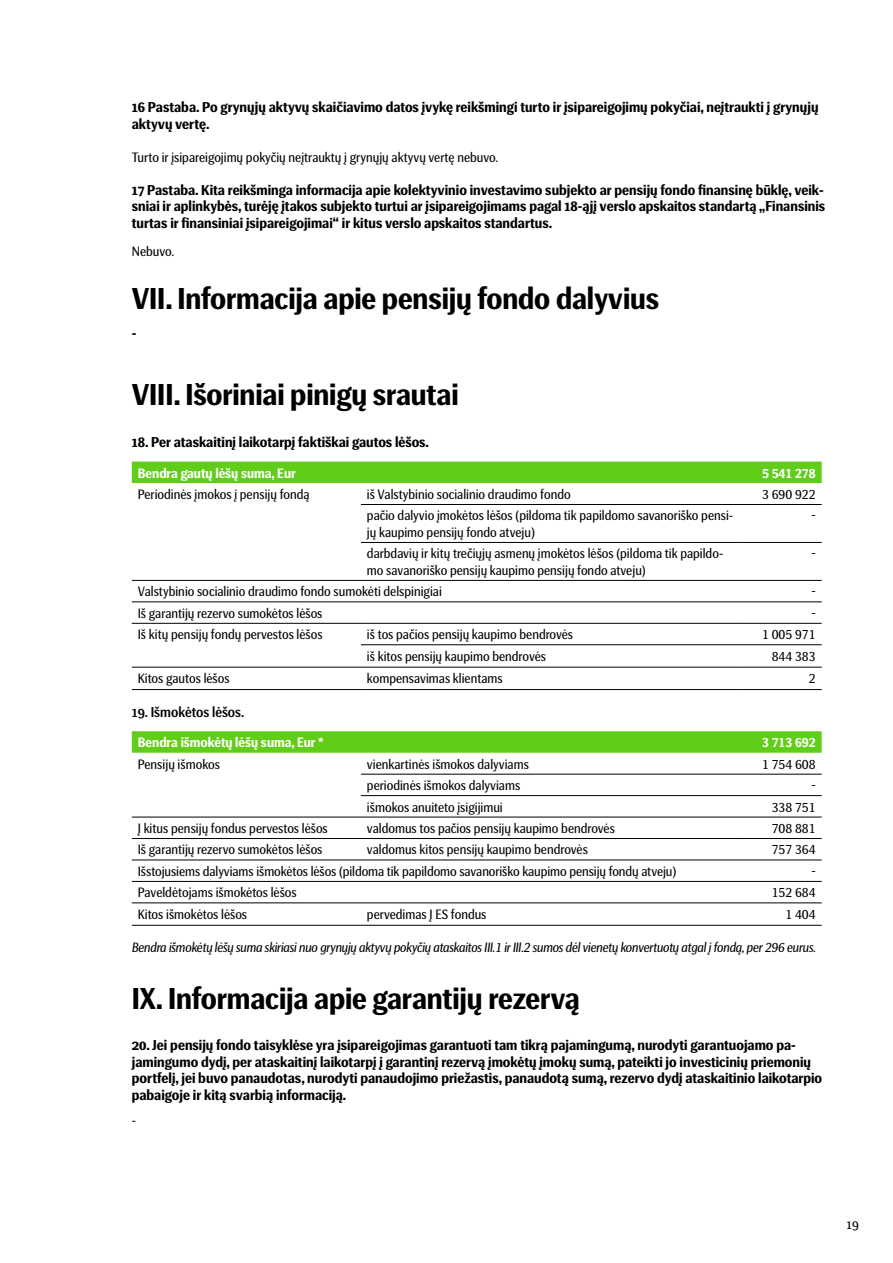
<style>
.page{position:relative;width:893px;height:1263px;background:#fff}
.page>*{position:absolute;margin:0;border:0;box-sizing:border-box;transform-origin:0 0}
.t1{font:700 30px "SEB Basic";letter-spacing:-.005em;color:#000}
.t2{font:700 14.25px/16.5px "SEB Basic";color:#000}
.t3{font:500 14.25px "SEB Basic";color:#000}
.t4{font:13.5px/16.5px "SEB Basic";color:#000}
.t5{font:italic 13.5px "SEB Basic";letter-spacing:-.025em;color:#000}
.t6{font:700 13.5px "SEB Basic";color:#fff}
</style>
<div class="page">
<div style="left:132px;top:462px;width:690px;height:21px;background:#60cd18"></div>
<hr style="left:361px;top:504px;width:379px;height:1px;background:#000">
<hr style="left:740px;top:504px;width:82px;height:1px;background:#000">
<hr style="left:361px;top:542px;width:379px;height:1px;background:#000">
<hr style="left:740px;top:542px;width:82px;height:1px;background:#000">
<hr style="left:132px;top:580px;width:229px;height:1px;background:#000">
<hr style="left:361px;top:580px;width:379px;height:1px;background:#000">
<hr style="left:740px;top:580px;width:82px;height:1px;background:#000">
<hr style="left:132px;top:602px;width:229px;height:1px;background:#000">
<hr style="left:361px;top:602px;width:379px;height:1px;background:#000">
<hr style="left:740px;top:602px;width:82px;height:1px;background:#000">
<hr style="left:132px;top:623px;width:229px;height:1px;background:#000">
<hr style="left:361px;top:623px;width:379px;height:1px;background:#000">
<hr style="left:740px;top:623px;width:82px;height:1px;background:#000">
<hr style="left:361px;top:644px;width:379px;height:1px;background:#000">
<hr style="left:740px;top:644px;width:82px;height:1px;background:#000">
<hr style="left:132px;top:667px;width:229px;height:1px;background:#000">
<hr style="left:361px;top:667px;width:379px;height:1px;background:#000">
<hr style="left:740px;top:667px;width:82px;height:1px;background:#000">
<hr style="left:132px;top:689px;width:229px;height:1px;background:#000">
<hr style="left:361px;top:689px;width:379px;height:1px;background:#000">
<hr style="left:740px;top:689px;width:82px;height:1px;background:#000">
<svg style="left:132px;top:731px;width:690px;height:22px;background:#63ce1d"></svg>
<hr style="left:361px;top:774px;width:379px;height:1px;background:#000">
<hr style="left:740px;top:774px;width:82px;height:1px;background:#000">
<hr style="left:361px;top:795px;width:379px;height:1px;background:#000">
<hr style="left:740px;top:795px;width:82px;height:1px;background:#000">
<hr style="left:132px;top:817px;width:229px;height:1px;background:#000">
<hr style="left:361px;top:817px;width:379px;height:1px;background:#000">
<hr style="left:740px;top:817px;width:82px;height:1px;background:#000">
<hr style="left:132px;top:838px;width:229px;height:1px;background:#000">
<hr style="left:361px;top:838px;width:379px;height:1px;background:#000">
<hr style="left:740px;top:838px;width:82px;height:1px;background:#000">
<hr style="left:132px;top:860px;width:229px;height:1px;background:#000">
<hr style="left:361px;top:860px;width:379px;height:1px;background:#000">
<hr style="left:740px;top:860px;width:82px;height:1px;background:#000">
<hr style="left:132px;top:881px;width:229px;height:1px;background:#000">
<hr style="left:361px;top:881px;width:379px;height:1px;background:#000">
<hr style="left:740px;top:881px;width:82px;height:1px;background:#000">
<hr style="left:132px;top:903px;width:229px;height:1px;background:#000">
<hr style="left:361px;top:903px;width:379px;height:1px;background:#000">
<hr style="left:740px;top:903px;width:82px;height:1px;background:#000">
<hr style="left:132px;top:925px;width:229px;height:1px;background:#000">
<hr style="left:361px;top:925px;width:379px;height:1px;background:#000">
<hr style="left:740px;top:925px;width:82px;height:1px;background:#000">
<p class="t2" style="left:132px;top:99px;width:688px">16 Pastaba. Po grynųjų aktyvų skaičiavimo datos įvykę reikšmingi turto ir įsipareigojimų pokyčiai, neįtraukti į grynųjų aktyvų vertę.</p>
<p class="t4" style="left:132px;top:149px;width:368px">Turto ir įsipareigojimų pokyčių neįtrauktų į grynųjų aktyvų vertę nebuvo.</p>
<p class="t2" style="left:132px;top:182px;width:695px;text-align:justify">17 Pastaba. Kita reikšminga informacija apie kolektyvinio investavimo subjekto ar pensijų fondo finansinę būklę, veik&shy;sniai ir aplinkybės, turėję įtakos subjekto turtui ar įsipareigojimams pagal 18-ąjį verslo apskaitos standartą „Finansinis turtas ir finansiniai įsipareigojimai“ ir kitus verslo apskaitos standartus.</p>
<p class="t4" style="left:132px;top:243px;width:44px">Nebuvo.</p>
<h1 class="t1" style="left:132px;top:282px;width:529px">VII. Informacija apie pensijų fondo dalyvius</h1>
<p class="t2" style="left:132px;top:325px;width:6px">-</p>
<h1 class="t1" style="left:132px;top:378px;width:328px">VIII. Išoriniai pinigų srautai</h1>
<p class="t2" style="left:132px;top:434px;width:299px">18. Per ataskaitinį laikotarpį faktiškai gautos lėšos.</p>
<p class="t6" style="left:138px;top:465px;width:159px">Bendra gautų lėšų suma, Eur</p>
<p class="t6" style="left:762px;top:465px;width:55px">5 541 278</p>
<p class="t4" style="left:138px;top:486px;width:173px">Periodinės įmokos į pensijų fondą</p>
<p class="t4" style="left:367px;top:486px;width:205px">iš Valstybinio socialinio draudimo fondo</p>
<p class="t4" style="left:762px;top:486px;width:55px">3 690 922</p>
<p class="t4" style="left:367px;top:508px;width:368px">pačio dalyvio įmokėtos lėšos (pildoma tik papildomo savanoriško pensi&shy;jų kaupimo pensijų fondo atveju)</p>
<p class="t4" style="left:811px;top:508px;width:6px">-</p>
<p class="t4" style="left:367px;top:546px;width:358px">darbdavių ir kitų trečiųjų asmenų įmokėtos lėšos (pildoma tik papildo&shy;mo savanoriško pensijų kaupimo pensijų fondo atveju)</p>
<p class="t4" style="left:811px;top:546px;width:6px">-</p>
<p class="t4" style="left:138px;top:584px;width:306px">Valstybinio socialinio draudimo fondo sumokėti delspinigiai</p>
<p class="t4" style="left:811px;top:584px;width:6px">-</p>
<p class="t4" style="left:138px;top:605px;width:186px">Iš garantijų rezervo sumokėtos lėšos</p>
<p class="t4" style="left:811px;top:605px;width:6px">-</p>
<p class="t4" style="left:138px;top:627px;width:186px">Iš kitų pensijų fondų pervestos lėšos</p>
<p class="t4" style="left:367px;top:627px;width:208px">iš tos pačios pensijų kaupimo bendrovės</p>
<p class="t4" style="left:762px;top:627px;width:55px">1 005 971</p>
<p class="t4" style="left:367px;top:648px;width:181px">iš kitos pensijų kaupimo bendrovės</p>
<p class="t4" style="left:772px;top:648px;width:46px">844 383</p>
<p class="t4" style="left:138px;top:670px;width:93px">Kitos gautos lėšos</p>
<p class="t4" style="left:367px;top:670px;width:137px">kompensavimas klientams</p>
<p class="t4" style="left:809px;top:670px;width:8px">2</p>
<p class="t3" style="left:132px;top:704px;width:114px">19. Išmokėtos lėšos.</p>
<p class="t6" style="left:138px;top:735px;width:187px">Bendra išmokėtų lėšų suma, Eur *</p>
<p class="t6" style="left:762px;top:735px;width:55px">3 713 692</p>
<p class="t4" style="left:138px;top:756px;width:84px">Pensijų išmokos</p>
<p class="t4" style="left:367px;top:756px;width:164px">vienkartinės išmokos dalyviams</p>
<p class="t4" style="left:762px;top:756px;width:55px">1 754 608</p>
<p class="t4" style="left:367px;top:777px;width:155px">periodinės išmokos dalyviams</p>
<p class="t4" style="left:811px;top:777px;width:6px">-</p>
<p class="t4" style="left:367px;top:799px;width:137px">išmokos anuiteto įsigijimui</p>
<p class="t4" style="left:772px;top:799px;width:46px">338 751</p>
<p class="t4" style="left:138px;top:820px;width:192px">Į kitus pensijų fondus pervestos lėšos</p>
<p class="t4" style="left:367px;top:820px;width:250px">valdomus tos pačios pensijų kaupimo bendrovės</p>
<p class="t4" style="left:772px;top:820px;width:46px">708 881</p>
<p class="t4" style="left:138px;top:842px;width:186px">Iš garantijų rezervo sumokėtos lėšos</p>
<p class="t4" style="left:367px;top:842px;width:222px">valdomus kitos pensijų kaupimo bendrovės</p>
<p class="t4" style="left:772px;top:842px;width:46px">757 364</p>
<p class="t4" style="left:138px;top:863px;width:540px">Išstojusiems dalyviams išmokėtos lėšos (pildoma tik papildomo savanoriško kaupimo pensijų fondų atveju)</p>
<p class="t4" style="left:811px;top:863px;width:6px">-</p>
<p class="t4" style="left:138px;top:885px;width:160px">Paveldėtojams išmokėtos lėšos</p>
<p class="t4" style="left:772px;top:885px;width:46px">152 684</p>
<p class="t4" style="left:138px;top:906px;width:111px">Kitos išmokėtos lėšos</p>
<p class="t4" style="left:367px;top:906px;width:121px">pervedimas Į ES fondus</p>
<p class="t4" style="left:785px;top:906px;width:32px">1 404</p>
<p class="t5" style="left:132px;top:940px;width:686px">Bendra išmokėtų lėšų suma skiriasi nuo grynųjų aktyvų pokyčių ataskaitos III.1 ir III.2 sumos dėl vienetų konvertuotų atgal į fondą, per 296 eurus.</p>
<h1 class="t1" style="left:132px;top:981px;width:450px">IX. Informacija apie garantijų rezervą</h1>
<p class="t2" style="left:132px;top:1037px;width:692px">20. Jei pensijų fondo taisyklėse yra įsipareigojimas garantuoti tam tikrą pajamingumą, nurodyti garantuojamo pa&shy;jamingumo dydį, per ataskaitinį laikotarpį į garantinį rezervą įmokėtų įmokų sumą, pateikti jo investicinių priemonių portfelį, jei buvo panaudotas, nurodyti panaudojimo priežastis, panaudotą sumą, rezervo dydį ataskaitinio laikotarpio pabaigoje ir kitą svarbią informaciją.</p>
<p class="t4" style="left:132px;top:1112px;width:6px">-</p>
<p class="t4" style="left:847px;top:1216px;width:14px">19</p>
</div>
